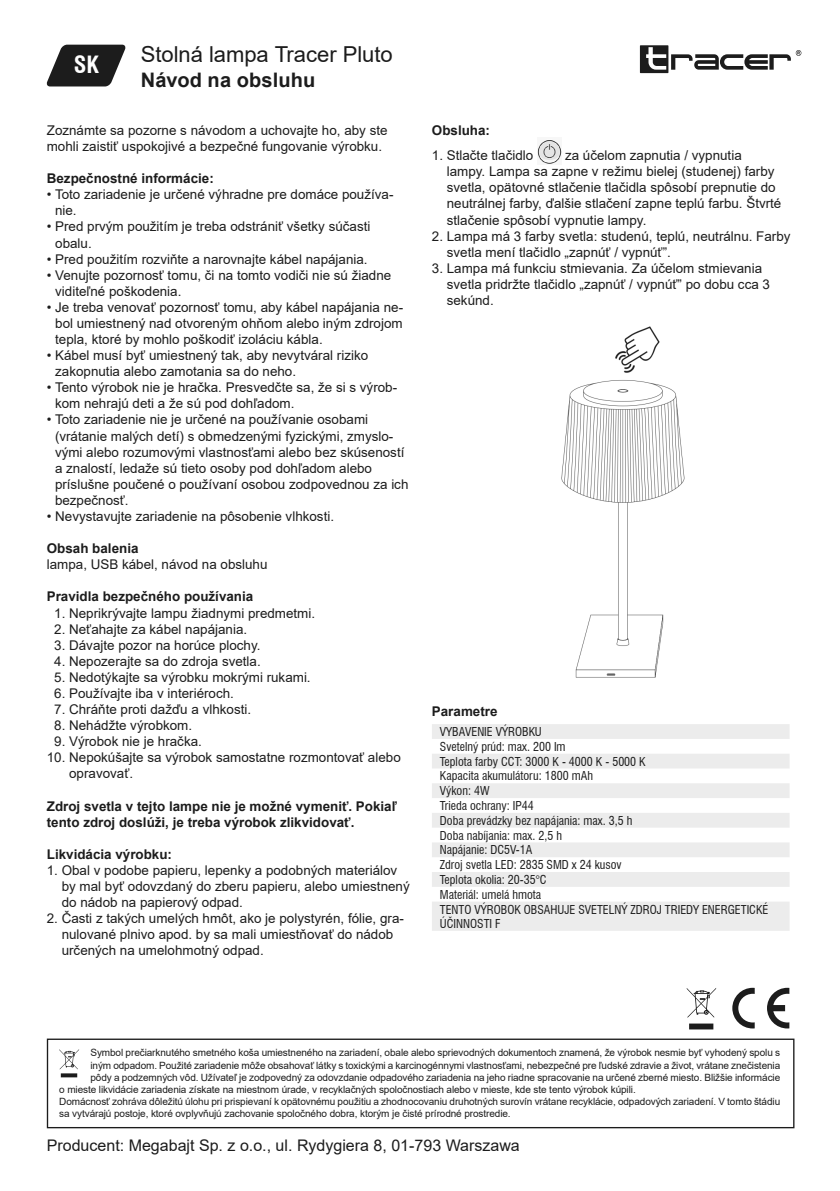
<style>
.page{position:relative;width:840px;height:1191px;background:#fff}
.page>*{position:absolute;margin:0;border:0;box-sizing:border-box;transform-origin:0 0}
.t1{font:700 condensed 23.2px "Swiss 721 BT";color:#fff}
.t2{font:22px "Arial";letter-spacing:-.005em;color:#1c1c1c}
.t3{font:700 20px "Arial";letter-spacing:.005em;color:#1c1c1c}
.body{font:16px "Arial";color:#1c1c1c}
.body-2{font:13.4px/16px "Arial";color:#1c1c1c}
.body-3{font:700 13.4px/16px "Arial";color:#1c1c1c}
.t4{font:condensed 12px/14.4px "Swiss 721 BT";color:#1c1c1c}
.uwaga{font:10px/12px "Arial";letter-spacing:-.01em;color:#1c1c1c}
</style>
<div class="page">
<img style="left:537px;top:140px;width:24px;height:24px">
<img style="left:561px;top:326px;width:124px;height:352px">
<svg style="left:432px;top:724px;width:357px;height:206px;fill:#ececec"></svg>
<svg style="left:46px;top:45px;width:80px;height:41px"></svg>
<div style="left:639px;top:45px;width:29px;height:28px;background:#1c1c1c"></div>
<svg style="left:646px;top:47px;width:154px;height:23px"></svg>
<div style="left:47px;top:1038px;width:747px;height:90px;border:1px solid #1c1c1c"></div>
<svg style="left:59px;top:1049px;width:20px;height:28px"></svg>
<svg style="left:732px;top:987px;width:22px;height:41px"></svg>
<svg style="left:767px;top:987px;width:22px;height:41px"></svg>
<svg style="left:686px;top:988px;width:29px;height:41px"></svg>
<p class="t1" style="left:74px;top:51px;width:27px">SK</p>
<p class="t2" style="left:141px;top:39px;width:253px">Stolná lampa Tracer Pluto</p>
<p class="t3" style="left:141px;top:66px;width:176px">Návod na obsluhu</p>
<p class="body-2" style="left:47px;top:122px;width:342px">Zoznámte sa pozorne s návodom a uchovajte ho, aby ste mohli zaistiť uspokojivé a bezpečné fungovanie výrobku.</p>
<p class="body-3" style="left:47px;top:171px;width:168px">Bezpečnostné informácie:</p>
<p class="body-2" style="left:55px;top:186px;width:340px;text-indent:-8px">• Toto zariadenie je určené výhradne pre domáce používa&shy;nie.</p>
<p class="body-2" style="left:55px;top:219px;width:316px;text-indent:-8px">• Pred prvým použitím je treba odstrániť všetky súčasti obalu.</p>
<p class="body-2" style="left:47px;top:251px;width:322px">• Pred použitím rozviňte a narovnajte kábel napájania.</p>
<p class="body-2" style="left:55px;top:267px;width:337px;text-indent:-8px">• Venujte pozornosť tomu, či na tomto vodiči nie sú žiadne viditeľné poškodenia.</p>
<p class="body-2" style="left:55px;top:299px;width:349px;text-align:justify;text-indent:-8px">• Je treba venovať pozornosť tomu, aby kábel napájania ne&shy;bol umiestnený nad otvoreným ohňom alebo iným zdrojom tepla, ktoré by mohlo poškodiť izoláciu kábla.</p>
<p class="body-2" style="left:55px;top:347px;width:314px;text-indent:-8px">• Kábel musí byť umiestnený tak, aby nevytváral riziko zakopnutia alebo zamotania sa do neho.</p>
<p class="body-2" style="left:55px;top:379px;width:343px;text-indent:-8px">• Tento výrobok nie je hračka. Presvedčte sa, že si s výrob&shy;kom nehrajú deti a že sú pod dohľadom.</p>
<p class="body-2" style="left:55px;top:412px;width:355px;text-indent:-8px">• Toto zariadenie nie je určené na používanie osobami (vrátanie malých detí) s obmedzenými fyzickými, zmyslo&shy;vými alebo rozumovými vlastnosťami alebo bez skúseností a znalostí, ledaže sú tieto osoby pod dohľadom alebo príslušne poučené o používaní osobou zodpovednou za ich bezpečnosť.</p>
<p class="body-2" style="left:47px;top:508px;width:288px">• Nevystavujte zariadenie na pôsobenie vlhkosti.</p>
<p class="body-3" style="left:47px;top:540px;width:93px">Obsah balenia</p>
<p class="body-2" style="left:47px;top:556px;width:222px">lampa, USB kábel, návod na obsluhu</p>
<p class="body-3" style="left:47px;top:589px;width:208px">Pravidla bezpečného používania</p>
<p class="body-2" style="left:54px;top:604px;width:262px">1. Neprikrývajte lampu žiadnymi predmetmi.</p>
<p class="body-2" style="left:54px;top:621px;width:194px">2. Neťahajte za kábel napájania.</p>
<p class="body-2" style="left:54px;top:637px;width:208px">3. Dávajte pozor na horúce plochy.</p>
<p class="body-2" style="left:54px;top:653px;width:208px">4. Nepozerajte sa do zdroja svetla.</p>
<p class="body-2" style="left:54px;top:669px;width:258px">5. Nedotýkajte sa výrobku mokrými rukami.</p>
<p class="body-2" style="left:54px;top:685px;width:181px">6. Používajte iba v interiéroch.</p>
<p class="body-2" style="left:54px;top:701px;width:198px">7. Chráňte proti dažďu a vlhkosti.</p>
<p class="body-2" style="left:54px;top:717px;width:139px">8. Nehádžte výrobkom.</p>
<p class="body-2" style="left:54px;top:733px;width:149px">9. Výrobok nie je hračka.</p>
<p class="body-2" style="left:69px;top:749px;width:333px;text-indent:-22px">10. Nepokúšajte sa výrobok samostatne rozmontovať alebo opravovať.</p>
<p class="body-3" style="left:47px;top:798px;width:351px">Zdroj svetla v tejto lampe nie je možné vymeniť. Pokiaľ tento zdroj doslúži, je treba výrobok zlikvidovať.</p>
<p class="body-3" style="left:47px;top:846px;width:127px">Likvidácia výrobku:</p>
<p class="body-2" style="left:62px;top:862px;width:349px;text-indent:-15px">1. Obal v podobe papieru, lepenky a podobných materiálov by mal byť odovzdaný do zberu papieru, alebo umiestnený do nádob na papierový odpad.</p>
<p class="body-2" style="left:62px;top:910px;width:343px;text-indent:-15px">2. Časti z takých umelých hmôt, ako je polystyrén, fólie, gra&shy;nulované plnivo apod. by sa mali umiestňovať do nádob určených na umelohmotný odpad.</p>
<p class="body-3" style="left:431px;top:122px;width:60px">Obsluha:</p>
<p class="body-2" style="left:431px;top:147px;width:103px">1. Stlačte tlačidlo</p>
<p class="body-2" style="left:446px;top:147px;width:336px;text-indent:118px">za účelom zapnutia / vypnutia lampy. Lampa sa zapne v režimu bielej (studenej) farby svetla, opätovné stlačenie tlačidla spôsobí prepnutie do neutrálnej farby, ďalšie stlačení zapne teplú farbu. Štvrté stlačenie spôsobí vypnutie lampy.</p>
<p class="body-2" style="left:446px;top:228px;width:345px;text-indent:-15px">2. Lampa má 3 farby svetla: studenú, teplú, neutrálnu. Farby svetla mení tlačidlo „zapnúť / vypnúť”.</p>
<p class="body-2" style="left:446px;top:260px;width:324px;text-indent:-15px">3. Lampa má funkciu stmievania. Za účelom stmievania svetla pridržte tlačidlo „zapnúť / vypnúť” po dobu cca 3 sekúnd.</p>
<p class="body-3" style="left:431px;top:703px;width:67px">Parametre</p>
<p class="t4" style="left:439px;top:724px;width:103px">VYBAVENIE VÝROBKU</p>
<p class="t4" style="left:439px;top:739px;width:127px">Svetelný prúd: max. 200 Im</p>
<p class="t4" style="left:439px;top:754px;width:207px">Teplota farby CCT: 3000 K - 4000 K - 5000 K</p>
<p class="t4" style="left:439px;top:769px;width:154px">Kapacita akumulátoru: 1800 mAh</p>
<p class="t4" style="left:439px;top:783px;width:51px">Výkon: 4W</p>
<p class="t4" style="left:439px;top:798px;width:95px">Trieda ochrany: IP44</p>
<p class="t4" style="left:439px;top:813px;width:194px">Doba prevádzky bez napájania: max. 3,5 h</p>
<p class="t4" style="left:439px;top:828px;width:123px">Doba nabíjania: max. 2,5 h</p>
<p class="t4" style="left:439px;top:843px;width:94px">Napájanie: DC5V-1A</p>
<p class="t4" style="left:439px;top:857px;width:183px">Zdroj svetla LED: 2835 SMD x 24 kusov</p>
<p class="t4" style="left:439px;top:872px;width:108px">Teplota okolia: 20-35°C</p>
<p class="t4" style="left:439px;top:887px;width:103px">Materiál: umelá hmota</p>
<p class="t4" style="left:439px;top:902px;width:330px">TENTO VÝROBOK OBSAHUJE SVETELNÝ ZDROJ TRIEDY ENERGETICKÉ<br>ÚČINNOSTI F</p>
<p class="uwaga" style="left:90px;top:1047px;width:691px">Symbol prečiarknutého smetného koša umiestneného na zariadení, obale alebo sprievodných dokumentoch znamená, že výrobok nesmie byť vyhodený spolu s</p>
<p class="uwaga" style="left:90px;top:1059px;width:691px">iným odpadom. Použité zariadenie môže obsahovať látky s toxickými a karcinogénnymi vlastnosťami, nebezpečné pre ľudské zdravie a život, vrátane znečistenia</p>
<p class="uwaga" style="left:90px;top:1071px;width:691px">pôdy a podzemných vôd. Užívateľ je zodpovedný za odovzdanie odpadového zariadenia na jeho riadne spracovanie na určené zberné miesto. Bližšie informácie</p>
<p class="uwaga" style="left:59px;top:1083px;width:577px">o mieste likvidácie zariadenia získate na miestnom úrade, v recyklačných spoločnostiach alebo v mieste, kde ste tento výrobok kúpili.</p>
<p class="uwaga" style="left:59px;top:1095px;width:722px">Domácnosť zohráva dôležitú úlohu pri prispievaní k opätovnému použitiu a zhodnocovaniu druhotných surovín vrátane recyklácie, odpadových zariadení. V tomto štádiu sa vytvárajú postoje, ktoré ovplyvňujú zachovanie spoločného dobra, ktorým je čisté prírodné prostredie.</p>
<p class="body" style="left:47px;top:1134px;width:474px">Producent: Megabajt Sp. z o.o., ul. Rydygiera 8, 01-793 Warszawa</p>
</div>
